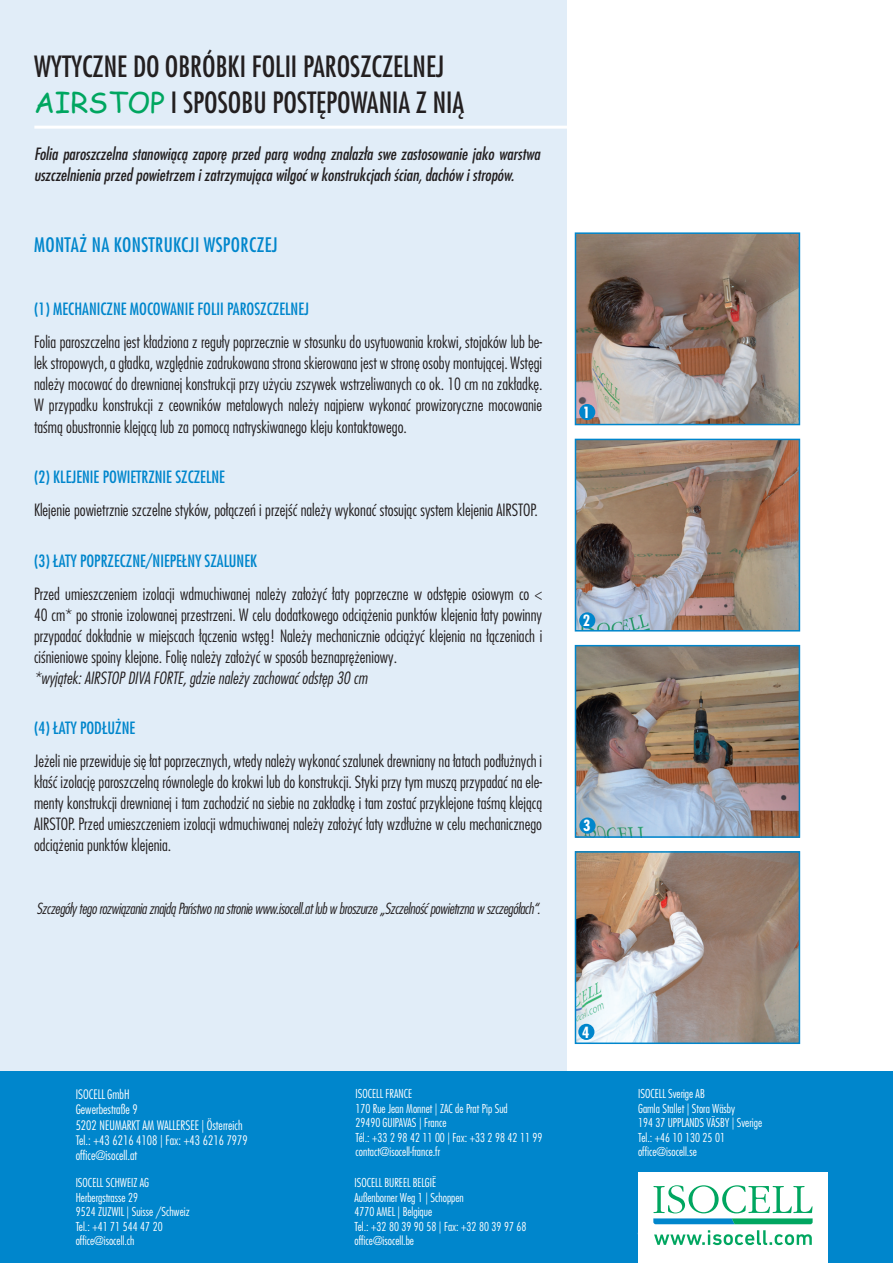
<style>
.page{position:relative;width:893px;height:1263px;background:#fff}
.page>*{position:absolute;margin:0;border:0;box-sizing:border-box;transform-origin:0 0}
.t1{font:500 condensed 28.5px/36px "Futura LT Pro";color:#231f20}
.t2{font:500 condensed 19.5px "Futura LT Pro";letter-spacing:.02em;color:#0086cc}
.t3{font:300 condensed 16.5px/21px "Futura LT Pro";color:#231f20;text-align:justify}
.t4{font:italic 500 condensed 16.5px/21px "Futura LT Pro";color:#231f20}
.t5{font:500 condensed 16.5px "Futura LT Pro";color:#0086cc}
.t6{font:italic 300 condensed 16.5px "Futura LT Pro";color:#231f20}
.t7{font:italic 300 condensed 15px "Futura LT Pro";letter-spacing:-.025em;color:#231f20}
.t8{font:700 condensed 15px "Futura LT Pro";color:#fff}
.t9{font:300 condensed 12.75px/15.3px "Futura LT Pro";color:#fff}
.t10{font:300 condensed 12px/14.4px "Futura LT Pro";color:#fff}
.s1{font-family:"Comic Sans MS";font-weight:400;font-stretch:normal;color:#00a660}
</style>
<div class="page">
<img style="left:578px;top:235px;width:219px;height:187px">
<div style="left:575px;top:232px;width:225px;height:193px;border:2px solid #0086cc"></div>
<img style="left:578px;top:442px;width:219px;height:186px">
<div style="left:575px;top:439px;width:225px;height:192px;border:2px solid #0086cc"></div>
<img style="left:578px;top:648px;width:219px;height:187px">
<div style="left:575px;top:645px;width:225px;height:193px;border:2px solid #0086cc"></div>
<img style="left:578px;top:854px;width:219px;height:187px">
<div style="left:575px;top:851px;width:225px;height:193px;border:2px solid #0086cc"></div>
<div style="left:0;top:0;width:566px;height:1073px;background:#e1edf8"></div>
<hr style="left:34px;top:126px;width:537px;height:3px;background:#fff">
<div style="left:579px;top:404px;width:16px;height:16px;background:#0086cc;border-radius:50%"></div>
<div style="left:579px;top:612px;width:16px;height:16px;background:#0086cc;border-radius:50%"></div>
<div style="left:579px;top:817px;width:16px;height:17px;background:#0086cc;border-radius:50%"></div>
<div style="left:578px;top:1024px;width:16px;height:16px;background:#0086cc;border-radius:50%"></div>
<div style="left:0;top:1071px;width:893px;height:192px;background:#0086cc"></div>
<div style="left:638px;top:1172px;width:189px;height:91px;background:#fff"></div>
<svg style="left:653px;top:1185px;width:160px;height:39px"></svg>
<svg style="left:654px;top:1230px;width:158px;height:15px"></svg>
<h1 class="t1" style="left:34px;top:48px;width:432px">WYTYCZNE DO OBRÓBKI FOLII PAROSZCZELNEJ<br><span class="s1">AIRSTOP</span> I SPOSOBU POSTĘPOWANIA Z NIĄ</h1>
<p class="t4" style="left:34px;top:143px;width:507px">Folia paroszczelna stanowiącą zaporę przed parą wodną znalazła swe zastosowanie jako warstwa uszczelnienia przed powietrzem i zatrzymująca wilgoć w konstrukcjach ścian, dachów i stropów.</p>
<p class="t2" style="left:34px;top:232px;width:245px">MONTAŻ NA KONSTRUKCJI WSPORCZEJ</p>
<p class="t5" style="left:34px;top:298px;width:277px">(1) MECHANICZNE MOCOWANIE FOLII PAROSZCZELNEJ</p>
<p class="t3" style="left:34px;top:332px;width:510px">Folia paroszczelna jest kładziona z reguły poprzecznie w stosunku do usytuowania krokwi, stojaków lub be&shy;lek stropowych, a gładka, względnie zadrukowana strona skierowana jest w stronę osoby montującej. Wstęgi należy mocować do drewnianej konstrukcji przy użyciu zszywek wstrzeliwanych co ok. 10 cm na zakładkę.<br>W przypadku konstrukcji z ceowników metalowych należy najpierw wykonać prowizoryczne mocowanie taśmą obustronnie klejącą lub za pomocą natryskiwanego kleju kontaktowego.</p>
<p class="t5" style="left:34px;top:466px;width:192px">(2) KLEJENIE POWIETRZNIE SZCZELNE</p>
<p class="t3" style="left:34px;top:499px;width:505px">Klejenie powietrznie szczelne styków, połączeń i przejść należy wykonać stosując system klejenia AIRSTOP.</p>
<p class="t5" style="left:34px;top:549px;width:225px">(3) ŁATY POPRZECZNE/NIEPEŁNY SZALUNEK</p>
<p class="t3" style="left:34px;top:583px;width:510px">Przed umieszczeniem izolacji wdmuchiwanej należy założyć łaty poprzeczne w odstępie osiowym co &lt; 40 cm* po stronie izolowanej przestrzeni. W celu dodatkowego odciążenia punktów klejenia łaty powinny przypadać dokładnie w miejscach łączenia wstęg! Należy mechanicznie odciążyć klejenia na łączeniach i ciśnieniowe spoiny klejone. Folię należy założyć w sposób beznaprężeniowy.</p>
<p class="t6" style="left:34px;top:667px;width:335px">*wyjątek: AIRSTOP DIVA FORTE, gdzie należy zachować odstęp 30 cm</p>
<p class="t5" style="left:34px;top:717px;width:103px">(4) ŁATY PODŁUŻNE</p>
<p class="t3" style="left:34px;top:750px;width:510px">Jeżeli nie przewiduje się łat poprzecznych, wtedy należy wykonać szalunek drewniany na łatach podłużnych i kłaść izolację paroszczelną równolegle do krokwi lub do konstrukcji. Styki przy tym muszą przypadać na ele&shy;menty konstrukcji drewnianej i tam zachodzić na siebie na zakładkę i tam zostać przyklejone taśmą klejącą AIRSTOP. Przed umieszczeniem izolacji wdmuchiwanej należy założyć łaty wzdłużne w celu mechanicznego odciążenia punktów klejenia.</p>
<p class="t7" style="left:37px;top:899px;width:505px">Szczegóły tego rozwiązania znajdą Państwo na stronie www.isocell.at lub w broszurze „Szczelność powietrzna w szczegółach“.</p>
<p class="t8" style="left:583px;top:402px;width:9px">1</p>
<p class="t8" style="left:583px;top:611px;width:9px">2</p>
<p class="t8" style="left:583px;top:816px;width:9px">3</p>
<p class="t8" style="left:582px;top:1022px;width:9px">4</p>
<p class="t9" style="left:76px;top:1087px;width:174px">ISOCELL GmbH<br>Gewerbestraße 9<br>5202 NEUMARKT AM WALLERSEE | Österreich<br>Tel.: +43 6216 4108 | Fax: +43 6216 7979 office@isocell.at</p>
<p class="t10" style="left:355px;top:1087px;width:189px">ISOCELL FRANCE<br>170 Rue Jean Monnet | ZAC de Prat Pip Sud<br>29490 GUIPAVAS | France<br>Tél.: +33 2 98 42 11 00 | Fax: +33 2 98 42 11 99 contact@isocell-france.fr</p>
<p class="t10" style="left:638px;top:1087px;width:126px">ISOCELL Sverige AB<br>Gamla Stallet | Stora Wäsby<br>194 37 UPPLANDS VÄSBY | Sverige<br>Tel.: +46 10 130 25 01 office@isocell.se</p>
<p class="t10" style="left:76px;top:1175px;width:115px">ISOCELL SCHWEIZ AG<br>Herbergstrasse 29<br>9524 ZUZWIL | Suisse /Schweiz<br>Tel.: +41 71 544 47 20 office@isocell.ch</p>
<p class="t10" style="left:354px;top:1175px;width:174px">ISOCELL BUREEL BELGIË<br>Außenborner Weg 1 | Schoppen<br>4770 AMEL | Belgique<br>Tel.: +32 80 39 90 58 | Fax: +32 80 39 97 68 office@isocell.be</p>
</div>
